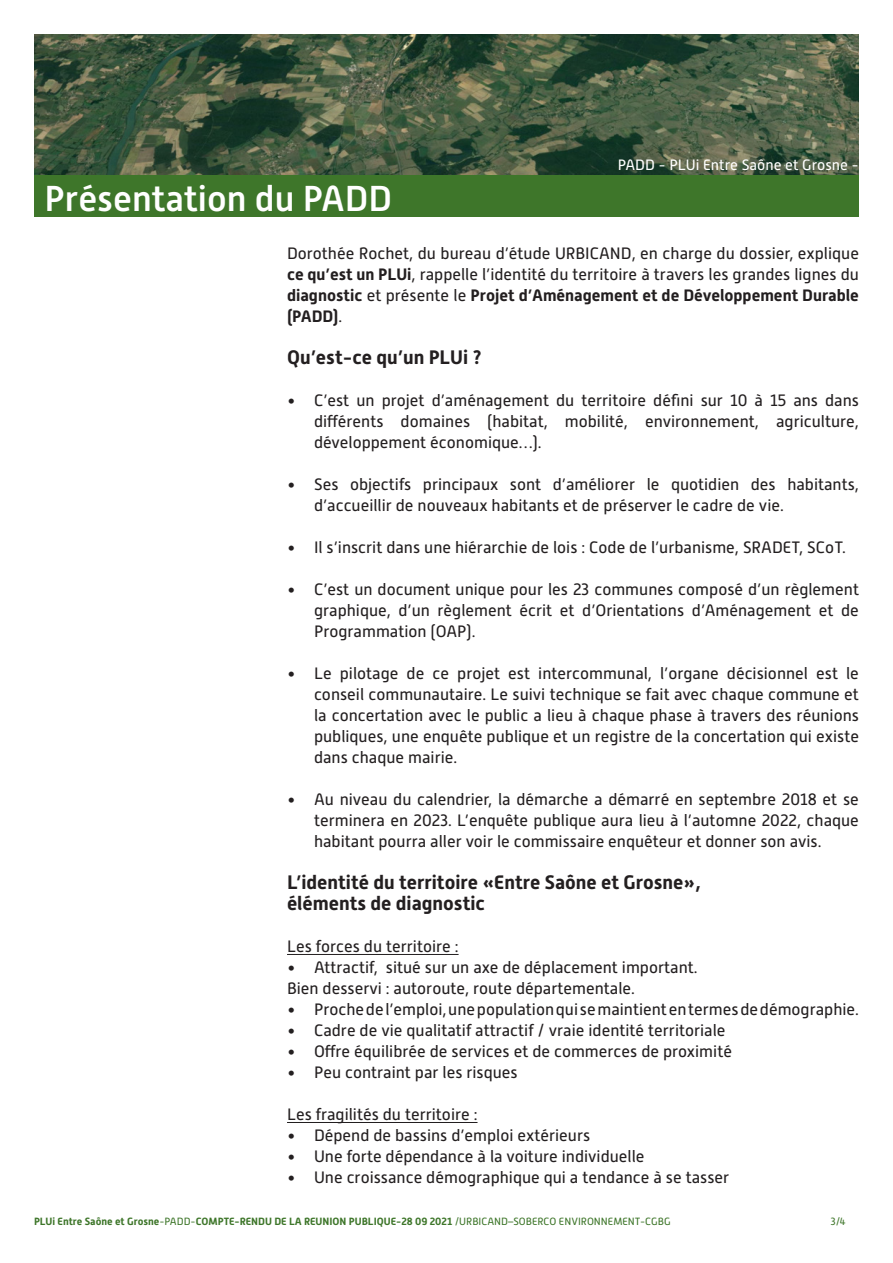
<style>
.page{position:relative;width:893px;height:1263px;background:#fff}
.page>*{position:absolute;margin:0;border:0;box-sizing:border-box;transform-origin:0 0}
.t1{font:500 36px "Alwyn New";color:#fff}
.TEXTE_10{font:700 19.5px "Alwyn New";color:#231f20}
.TEXTE_10-2{font:16.5px/21px "Alwyn New";color:#231f20;text-align:justify}
.t2{font:15px "Alwyn New";color:#fff}
.t3{font:700 10.5px "Alwyn New";color:#3e762a}
.t4{font:10.5px "Alwyn New";color:#3e762a}
.s1{font-weight:700}
.s2{font-weight:400}
</style>
<div class="page">
<img style="left:34px;top:34px;width:825px;height:141px">
<div style="left:34px;top:175px;width:825px;height:42px;background:#3e762a"></div>
<hr style="left:287px;top:954px;width:172px;height:1px;background:#231f20">
<hr style="left:287px;top:1122px;width:190px;height:1px;background:#231f20">
<p class="t1" style="left:45px;top:178px;width:349px">Présentation du PADD</p>
<p class="t2" style="left:618px;top:157px;width:243px">PADD - PLUi Entre Saône et Grosne -</p>
<p class="TEXTE_10-2" style="left:287px;top:243px;width:573px">Dorothée Rochet, du bureau d’étude URBICAND, en charge du dossier, explique <span class="s1">ce qu’est un PLUi</span>, rappelle l’identité du territoire à travers les grandes lignes du <span class="s1">diagnostic</span> et présente le <span class="s1">Projet d’Aménagement et de Développement Durable (PADD)</span>.</p>
<p class="TEXTE_10" style="left:287px;top:346px;width:196px">Qu’est-ce qu’un PLUi ?</p>
<p class="TEXTE_10-2" style="left:314px;top:390px;width:546px;text-indent:-27px">• C’est un projet d’aménagement du territoire défini sur 10 à 15 ans dans différents domaines (habitat, mobilité, environnement, agriculture, développement économique…).</p>
<p class="TEXTE_10-2" style="left:314px;top:474px;width:546px;text-indent:-27px">• Ses objectifs principaux sont d’améliorer le quotidien des habitants, d’accueillir de nouveaux habitants et de préserver le cadre de vie.</p>
<p class="TEXTE_10-2" style="left:287px;top:537px;width:560px">• Il s’inscrit dans une hiérarchie de lois : Code de l’urbanisme, SRADET, SCoT.</p>
<p class="TEXTE_10-2" style="left:314px;top:579px;width:546px;text-indent:-27px">• C’est un document unique pour les 23 communes composé d’un règlement graphique, d’un règlement écrit et d’Orientations d’Aménagement et de Programmation (OAP).</p>
<p class="TEXTE_10-2" style="left:314px;top:663px;width:546px;text-indent:-27px">• Le pilotage de ce projet est intercommunal, l’organe décisionnel est le conseil communautaire. Le suivi technique se fait avec chaque commune et la concertation avec le public a lieu à chaque phase à travers des réunions publiques, une enquête publique et un registre de la concertation qui existe dans chaque mairie.</p>
<p class="TEXTE_10-2" style="left:314px;top:789px;width:546px;text-indent:-27px">• Au niveau du calendrier, la démarche a démarré en septembre 2018 et se terminera en 2023. L’enquête publique aura lieu à l’automne 2022, chaque habitant pourra aller voir le commissaire enquêteur et donner son avis.</p>
<p class="TEXTE_10" style="left:287px;top:871px;width:415px">L’identité du territoire «Entre Saône et Grosne»,</p>
<p class="TEXTE_10" style="left:287px;top:892px;width:199px">éléments de diagnostic</p>
<p class="TEXTE_10-2" style="left:287px;top:936px;width:173px">Les forces du territoire :</p>
<p class="TEXTE_10-2" style="left:287px;top:957px;width:412px">• Attractif, situé sur un axe de déplacement important.</p>
<p class="TEXTE_10-2" style="left:287px;top:978px;width:349px">Bien desservi : autoroute, route départementale.</p>
<p class="TEXTE_10-2" style="left:287px;top:999px;width:573px">• Proche de l’emploi, une population qui se maintient en termes de démographie.</p>
<p class="TEXTE_10-2" style="left:287px;top:1020px;width:440px">• Cadre de vie qualitatif attractif / vraie identité territoriale</p>
<p class="TEXTE_10-2" style="left:287px;top:1041px;width:446px">• Offre équilibrée de services et de commerces de proximité</p>
<p class="TEXTE_10-2" style="left:287px;top:1062px;width:232px">• Peu contraint par les risques</p>
<p class="TEXTE_10-2" style="left:287px;top:1104px;width:192px">Les fragilités du territoire :</p>
<p class="TEXTE_10-2" style="left:287px;top:1125px;width:305px">• Dépend de bassins d’emploi extérieurs</p>
<p class="TEXTE_10-2" style="left:287px;top:1146px;width:359px">• Une forte dépendance à la voiture individuelle</p>
<p class="TEXTE_10-2" style="left:287px;top:1167px;width:444px">• Une croissance démographique qui a tendance à se tasser</p>
<p class="t3" style="left:34px;top:1215px;width:638px">PLUi Entre Saône et Grosne<span class="s2">-PADD-</span>COMPTE-RENDU DE LA REUNION PUBLIQUE-28 09 2021 <span class="s2">/URBICAND–SOBERCO ENVIRONNEMENT-CGBG</span></p>
<p class="t4" style="left:831px;top:1216px;width:16px">3/4</p>
</div>
